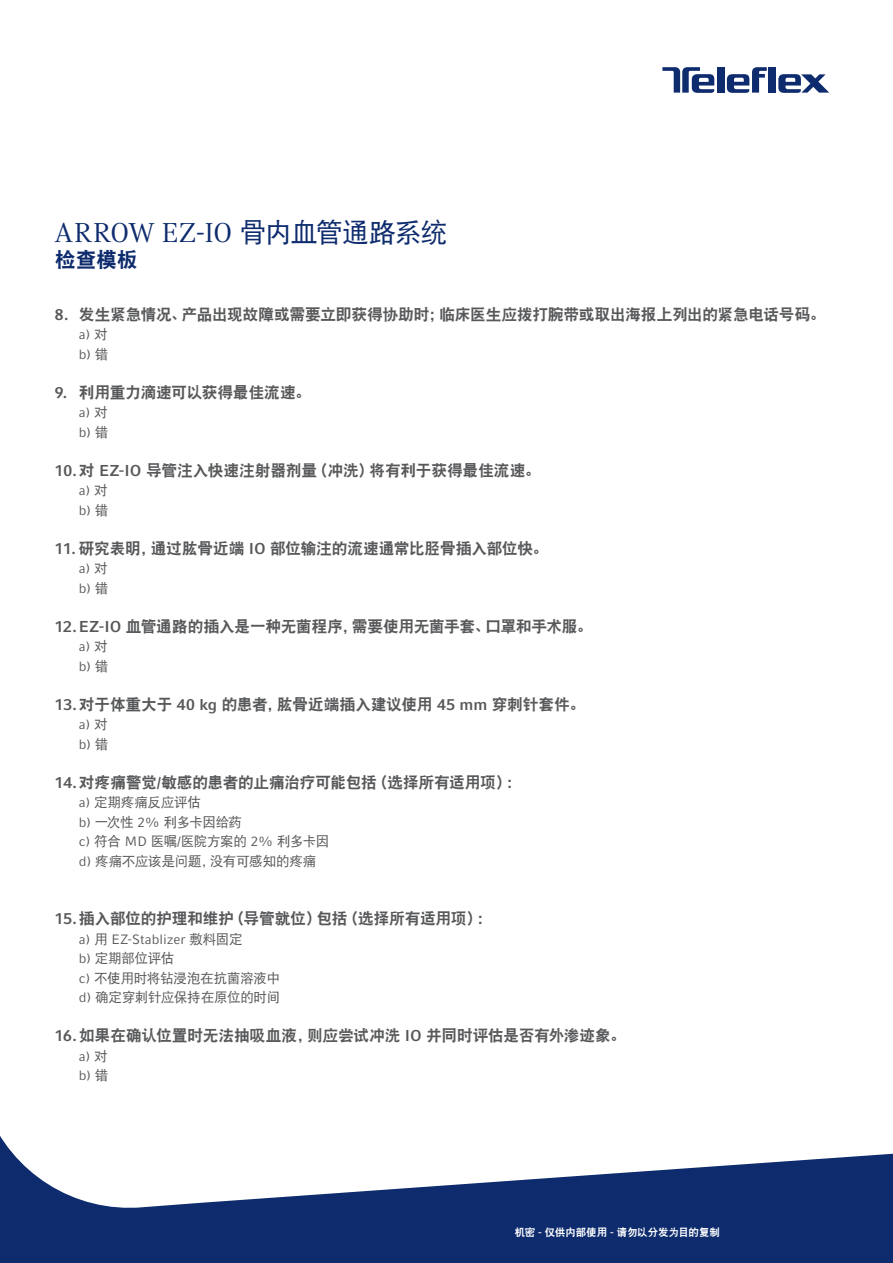
<style>
.page{position:relative;width:893px;height:1263px;background:#fff}
.page>*{position:absolute;margin:0;border:0;box-sizing:border-box;transform-origin:0 0}
.t1{font:27px "Compatil Text LT Pro";color:#0d2b6d}
.t2{font:21px "DFP Hei W9";color:#0d2b6d}
.t3{font:15.75px "DFP Hei W9";letter-spacing:-.015em;color:#57585a}
.t4{font:13.5px/19.5px "DFP Hei W5";letter-spacing:-.02em;color:#57585a}
.t5{font:13.5px/19.5px "Compatil Fact LT Pro";letter-spacing:.005em;color:#57585a}
.t6{font:10.5px "DFP Hei W9";letter-spacing:-.02em;color:#fff}
.s1{font-family:"DFP Hei W5"}
.s2{font-family:"Compatil Fact LT Pro";font-weight:700}
.s3{font-family:"Compatil Fact LT Pro"}
</style>
<div class="page">
<div style="left:769px;top:67px;width:7px;height:26px;background:#0d2b6d"></div>
<svg style="left:727px;top:67px;width:40px;height:26px"></svg>
<div style="left:717px;top:67px;width:7px;height:26px;background:#0d2b6d"></div>
<svg style="left:778px;top:74px;width:51px;height:19px"></svg>
<svg style="left:662px;top:67px;width:52px;height:26px"></svg>
<svg style="left:0;top:1136px;width:893px;height:127px;fill:#0d2b6d"></svg>
<h1 class="t1" style="left:55px;top:217px;width:394px">ARROW EZ-IO <span class="s1">骨内血管通路系统</span></h1>
<h2 class="t2" style="left:55px;top:248px;width:84px">检查模板</h2>
<p class="t3" style="left:55px;top:306px;width:772px"><span class="s2">8.</span> 发生紧急情况、产品出现故障或需要立即获得协助时；临床医生应拨打腕带或取出海报上列出的紧急电话号码。</p>
<p class="t5" style="left:79px;top:325px;width:31px">a) <span class="s1">对</span>b) <span class="s1">错</span></p>
<p class="t3" style="left:55px;top:384px;width:257px"><span class="s2">9.</span> 利用重力滴速可以获得最佳流速。</p>
<p class="t5" style="left:79px;top:403px;width:31px">a) <span class="s1">对</span>b) <span class="s1">错</span></p>
<p class="t3" style="left:55px;top:462px;width:487px"><span class="s2">10.</span>对 <span class="s2">EZ-IO</span> 导管注入快速注射器剂量（冲洗）将有利于获得最佳流速。</p>
<p class="t5" style="left:79px;top:481px;width:31px">a) <span class="s1">对</span>b) <span class="s1">错</span></p>
<p class="t3" style="left:55px;top:540px;width:495px"><span class="s2">11.</span> 研究表明，通过肱骨近端 <span class="s2">IO</span> 部位输注的流速通常比胫骨插入部位快。</p>
<p class="t5" style="left:79px;top:559px;width:31px">a) <span class="s1">对</span>b) <span class="s1">错</span></p>
<p class="t3" style="left:55px;top:618px;width:539px"><span class="s2">12. EZ-IO</span> 血管通路的插入是一种无菌程序，需要使用无菌手套、口罩和手术服。</p>
<p class="t5" style="left:79px;top:637px;width:31px">a) <span class="s1">对</span>b) <span class="s1">错</span></p>
<p class="t3" style="left:55px;top:696px;width:532px"><span class="s2">13.</span>对于体重大于 <span class="s2">40 kg</span> 的患者，肱骨近端插入建议使用 <span class="s2">45 mm</span> 穿刺针套件。</p>
<p class="t5" style="left:79px;top:715px;width:31px">a) <span class="s1">对</span>b) <span class="s1">错</span></p>
<p class="t3" style="left:55px;top:774px;width:468px"><span class="s2">14.</span>对疼痛警觉/敏感的患者的止痛治疗可能包括（选择所有适用项）：</p>
<p class="t4" style="left:79px;top:792px;width:252px"><span class="s3">a)</span> 定期疼痛反应评估<br><span class="s3">b)</span> 一次性 <span class="s3">2%</span> 利多卡因给药<br><span class="s3">c)</span> 符合 <span class="s3">MD</span> 医嘱/医院方案的 <span class="s3">2%</span> 利多卡因<span class="s3">d)</span> 疼痛不应该是问题，没有可感知的疼痛</p>
<p class="t3" style="left:55px;top:910px;width:439px"><span class="s2">15.</span> 插入部位的护理和维护（导管就位）包括（选择所有适用项）：</p>
<p class="t5" style="left:79px;top:929px;width:165px">a) <span class="s1">用</span> EZ-Stablizer <span class="s1">敷料固定</span></p>
<p class="t4" style="left:79px;top:948px;width:203px"><span class="s3">b)</span> 定期部位评估<br><span class="s3">c)</span> 不使用时将钻浸泡在抗菌溶液中<span class="s3">d)</span> 确定穿刺针应保持在原位的时间</p>
<p class="t3" style="left:55px;top:1027px;width:573px"><span class="s2">16.</span>如果在确认位置时无法抽吸血液，则应尝试冲洗 <span class="s2">IO</span> 并同时评估是否有外渗迹象。</p>
<p class="t5" style="left:79px;top:1046px;width:31px">a) <span class="s1">对</span>b) <span class="s1">错</span></p>
<p class="t6" style="left:515px;top:1227px;width:207px">机密 <span class="s2">-</span> 仅供内部使用 <span class="s2">-</span> 请勿以分发为目的复制</p>
</div>
